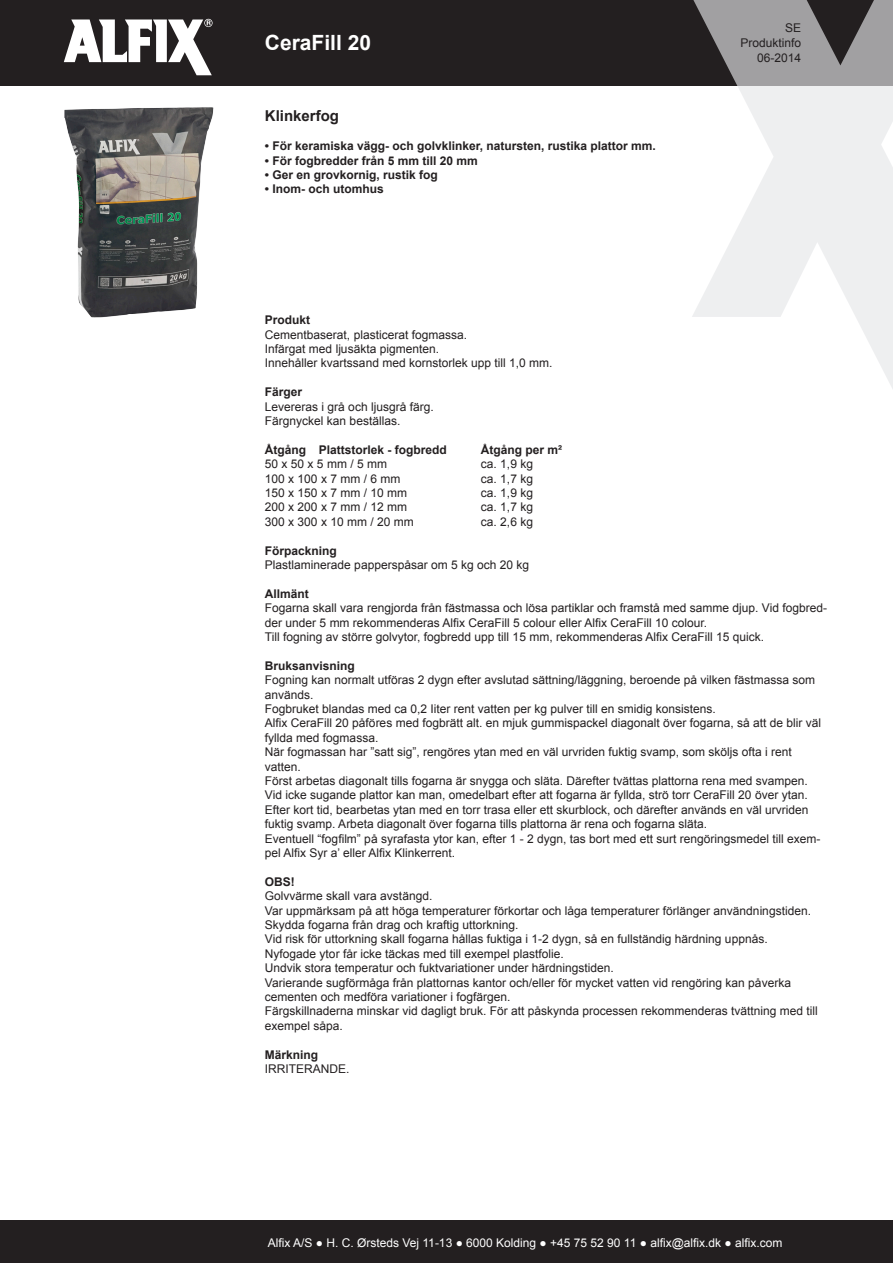
<style>
.page{position:relative;width:893px;height:1263px;background:#fff}
.page>*{position:absolute;margin:0;border:0;box-sizing:border-box;transform-origin:0 0}
.t1{font:700 21px "Arial";color:#fff}
.Brødtekst{font:700 15px "Arial";color:#231f20}
.Brødtekst-2{font:12px/14.4px "Arial";color:#231f20}
.Brødtekst-3{font:700 12px "Arial";color:#231f20}
.t2{font:12px "Arial";color:#fff}
</style>
<div class="page">
<div style="left:0;top:0;width:893px;height:85px;background:#231f20"></div>
<div style="left:0;top:1220px;width:893px;height:43px;background:#231f20"></div>
<svg style="left:691px;top:0;width:202px;height:389px"></svg>
<svg style="left:64px;top:19px;width:149px;height:56px"></svg>
<img style="left:64px;top:107px;width:150px;height:211px">
<p class="t1" style="left:265px;top:29px;width:108px">CeraFill 20</p>
<p class="Brødtekst" style="left:265px;top:106px;width:76px">Klinkerfog</p>
<p class="Brødtekst-3" style="left:265px;top:138px;width:392px">• För keramiska vägg- och golvklinker, natursten, rustika plattor mm.</p>
<p class="Brødtekst-3" style="left:265px;top:152px;width:214px">• För fogbredder från 5 mm till 20 mm</p>
<p class="Brødtekst-3" style="left:265px;top:167px;width:174px">• Ger en grovkornig, rustik fog</p>
<p class="Brødtekst-3" style="left:265px;top:181px;width:120px">• Inom- och utomhus</p>
<p class="Brødtekst-2" style="left:785px;top:21px;width:18px">SE</p>
<p class="Brødtekst-2" style="left:741px;top:36px;width:62px">Produktinfo</p>
<p class="Brødtekst-2" style="left:757px;top:51px;width:46px">06-2014</p>
<p class="Brødtekst-3" style="left:265px;top:312px;width:47px">Produkt</p>
<p class="Brødtekst-2" style="left:265px;top:327px;width:204px">Cementbaserat, plasticerat fogmassa.</p>
<p class="Brødtekst-2" style="left:265px;top:342px;width:176px">Infärgat med ljusäkta pigmenten.</p>
<p class="Brødtekst-2" style="left:265px;top:356px;width:289px">Innehåller kvartssand med kornstorlek upp till 1,0 mm.</p>
<p class="Brødtekst-3" style="left:265px;top:384px;width:39px">Färger</p>
<p class="Brødtekst-2" style="left:265px;top:399px;width:170px">Levereras i grå och ljusgrå färg.</p>
<p class="Brødtekst-2" style="left:265px;top:414px;width:137px">Färgnyckel kan beställas.</p>
<p class="Brødtekst-3" style="left:265px;top:441px;width:184px">Åtgång Plattstorlek - fogbredd</p>
<p class="Brødtekst-3" style="left:481px;top:441px;width:83px">Åtgång per m²</p>
<p class="Brødtekst-2" style="left:265px;top:457px;width:124px">50 x 50 x 5 mm / 5 mm</p>
<p class="Brødtekst-2" style="left:481px;top:457px;width:54px">ca. 1,9 kg</p>
<p class="Brødtekst-2" style="left:265px;top:471px;width:137px">100 x 100 x 7 mm / 6 mm</p>
<p class="Brødtekst-2" style="left:481px;top:471px;width:54px">ca. 1,7 kg</p>
<p class="Brødtekst-2" style="left:265px;top:486px;width:144px">150 x 150 x 7 mm / 10 mm</p>
<p class="Brødtekst-2" style="left:481px;top:486px;width:54px">ca. 1,9 kg</p>
<p class="Brødtekst-2" style="left:265px;top:500px;width:144px">200 x 200 x 7 mm / 12 mm</p>
<p class="Brødtekst-2" style="left:481px;top:500px;width:54px">ca. 1,7 kg</p>
<p class="Brødtekst-2" style="left:265px;top:514px;width:150px">300 x 300 x 10 mm / 20 mm</p>
<p class="Brødtekst-2" style="left:481px;top:514px;width:54px">ca. 2,6 kg</p>
<p class="Brødtekst-3" style="left:265px;top:542px;width:74px">Förpackning</p>
<p class="Brødtekst-2" style="left:265px;top:558px;width:266px">Plastlaminerade papperspåsar om 5 kg och 20 kg</p>
<p class="Brødtekst-3" style="left:265px;top:585px;width:46px">Allmänt</p>
<p class="Brødtekst-2" style="left:265px;top:601px;width:564px">Fogarna skall vara rengjorda från fästmassa och lösa partiklar och framstå med samme djup. Vid fogbred&shy;der under 5 mm rekommenderas Alfix CeraFill 5 colour eller Alfix CeraFill 10 colour.</p>
<p class="Brødtekst-2" style="left:265px;top:630px;width:501px">Till fogning av större golvytor, fogbredd upp till 15 mm, rekommenderas Alfix CeraFill 15 quick.</p>
<p class="Brødtekst-3" style="left:265px;top:657px;width:92px">Bruksanvisning</p>
<p class="Brødtekst-2" style="left:265px;top:673px;width:552px">Fogning kan normalt utföras 2 dygn efter avslutad sättning/läggning, beroende på vilken fästmassa som används.</p>
<p class="Brødtekst-2" style="left:265px;top:702px;width:452px">Fogbruket blandas med ca 0,2 Iiter rent vatten per kg pulver till en smidig konsistens.</p>
<p class="Brødtekst-2" style="left:265px;top:716px;width:558px">Alfix CeraFill 20 påföres med fogbrätt alt. en mjuk gummispackel diagonalt över fogarna, så att de blir väl fyllda med fogmassa.</p>
<p class="Brødtekst-2" style="left:265px;top:745px;width:528px">När fogmassan har ”satt sig”, rengöres ytan med en väl urvriden fuktig svamp, som sköljs ofta i rent vatten.</p>
<p class="Brødtekst-2" style="left:265px;top:774px;width:544px">Först arbetas diagonalt tills fogarna är snygga och släta. Därefter tvättas plattorna rena med svampen.</p>
<p class="Brødtekst-2" style="left:265px;top:788px;width:545px;text-align:justify">Vid icke sugande plattor kan man, omedelbart efter att fogarna är fyllda, strö torr CeraFill 20 över ytan.<br>Efter kort tid, bearbetas ytan med en torr trasa eller ett skurblock, och därefter används en väl urvriden fuktig svamp. Arbeta diagonalt över fogarna tills plattorna är rena och fogarna släta.</p>
<p class="Brødtekst-2" style="left:265px;top:831px;width:557px">Eventuell “fogfilm” på syrafasta ytor kan, efter 1 - 2 dygn, tas bort med ett surt rengöringsmedel till exem&shy;pel Alfix Syr a’ eller Alfix Klinkerrent.</p>
<p class="Brødtekst-3" style="left:265px;top:873px;width:31px">OBS!</p>
<p class="Brødtekst-2" style="left:265px;top:889px;width:169px">Golvvärme skall vara avstängd.</p>
<p class="Brødtekst-2" style="left:265px;top:903px;width:548px">Var uppmärksam på att höga temperaturer förkortar och låga temperaturer förlänger användningstiden.</p>
<p class="Brødtekst-2" style="left:265px;top:918px;width:255px">Skydda fogarna från drag och kraftig uttorkning.</p>
<p class="Brødtekst-2" style="left:265px;top:932px;width:504px">Vid risk för uttorkning skall fogarna hållas fuktiga i 1-2 dygn, så en fullständig härdning uppnås.</p>
<p class="Brødtekst-2" style="left:265px;top:946px;width:300px">Nyfogade ytor får icke täckas med till exempel plastfolie.</p>
<p class="Brødtekst-2" style="left:265px;top:961px;width:350px">Undvik stora temperatur och fuktvariationer under härdningstiden.</p>
<p class="Brødtekst-2" style="left:265px;top:975px;width:528px">Varierande sugförmåga från plattornas kantor och/eller för mycket vatten vid rengöring kan påverka cementen och medföra variationer i fogfärgen.</p>
<p class="Brødtekst-2" style="left:265px;top:1004px;width:554px">Färgskillnaderna minskar vid dagligt bruk. För att påskynda processen rekommenderas tvättning med till exempel såpa.</p>
<p class="Brødtekst-3" style="left:265px;top:1046px;width:55px">Märkning</p>
<p class="Brødtekst-2" style="left:265px;top:1062px;width:86px">IRRITERANDE.</p>
<p class="t2" style="left:268px;top:1235px;width:516px">Alfix A/S ● H. C. Ørsteds Vej 11-13 ● 6000 Kolding ● +45 75 52 90 11 ● alfix@alfix.dk ● alfix.com</p>
</div>
